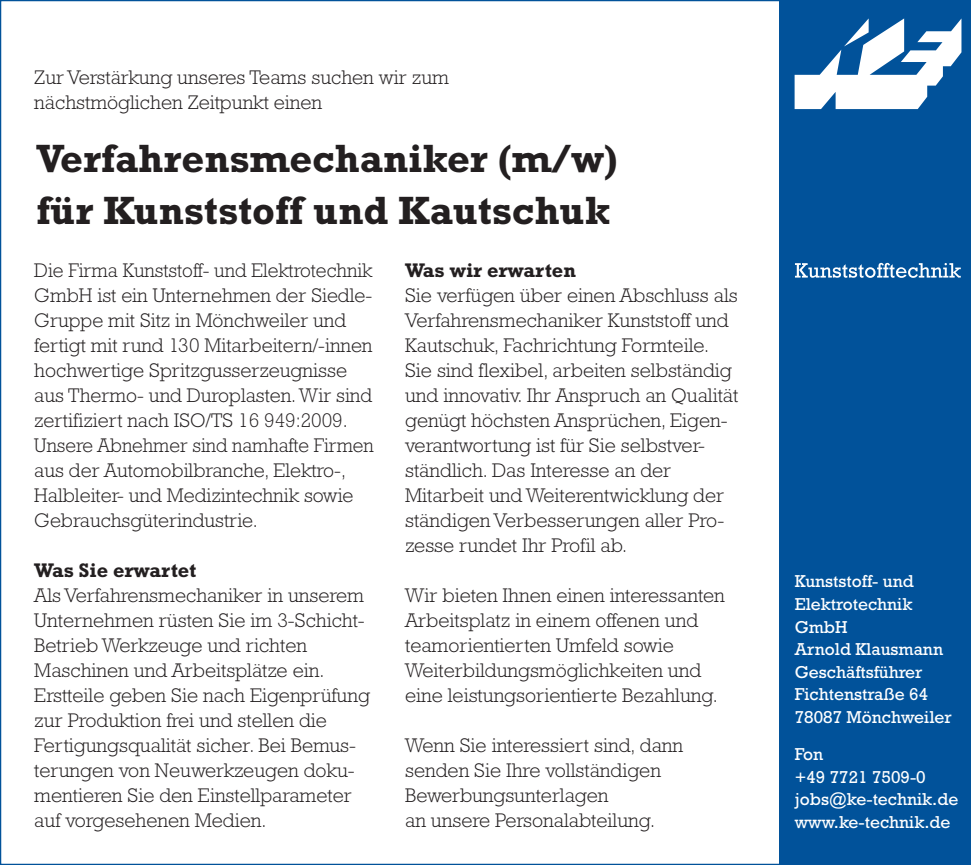
<style>
.page{position:relative;width:971px;height:865px;background:#fff}
.page>*{position:absolute;margin:0;border:0;box-sizing:border-box;transform-origin:0 0}
.t1{font:700 40px/52.5px "Rockwell Std";color:#231f20}
.t2{font:300 20px/25px "Rockwell Std";color:#231f20}
.t3{font:700 20px "Rockwell Std";color:#231f20}
.t4{font:17.5px/22.5px "Rockwell Std";color:#fff}
</style>
<div class="page">
<div style="left:780px;top:0;width:191px;height:865px;background:#01529a"></div>
<svg style="left:795px;top:263px;width:166px;height:15px"></svg>
<svg style="left:794px;top:18px;width:167px;height:91px"></svg>
<p class="t2" style="left:34px;top:65px;width:416px">Zur Verstärkung unseres Teams suchen wir zum nächstmöglichen Zeitpunkt einen</p>
<h1 class="t1" style="left:36px;top:131px;width:583px">Verfahrensmechaniker (m/w) für Kunststoff und Kautschuk</h1>
<p class="t2" style="left:34px;top:258px;width:341px">Die Firma Kunststoff- und Elektrotechnik GmbH ist ein Unternehmen der Siedle-Gruppe mit Sitz in Mönchweiler und fertigt mit rund 130 Mitarbeitern/-innen hochwertige Spritzgusserzeugnisse aus Thermo- und Duroplasten. Wir sind zertifiziert nach ISO/TS 16 949:2009.<br>Unsere Abnehmer sind namhafte Firmen aus der Automobilbranche, Elektro-, Halbleiter- und Medizintechnik sowie Gebrauchsgüterindustrie.</p>
<p class="t3" style="left:34px;top:558px;width:163px">Was Sie erwartet</p>
<p class="t2" style="left:34px;top:583px;width:337px">Als Verfahrensmechaniker in unserem Unternehmen rüsten Sie im 3-Schicht-Betrieb Werkzeuge und richten Maschinen und Arbeitsplätze ein.<br>Erstteile geben Sie nach Eigenprüfung zur Produktion frei und stellen die Fertigungsqualität sicher. Bei Bemus&shy;terungen von Neuwerkzeugen doku&shy;mentieren Sie den Einstellparameter auf vorgesehenen Medien.</p>
<p class="t3" style="left:405px;top:258px;width:172px">Was wir erwarten</p>
<p class="t2" style="left:405px;top:283px;width:335px">Sie verfügen über einen Abschluss als Verfahrensmechaniker Kunststoff und Kautschuk, Fachrichtung Formteile.<br>Sie sind flexibel, arbeiten selbständig und innovativ. Ihr Anspruch an Qualität genügt höchsten Ansprüchen, Eigen&shy;verantwortung ist für Sie selbstver&shy;ständlich. Das Interesse an der Mitarbeit und Weiterentwicklung der ständigen Verbesserungen aller Pro&shy;zesse rundet Ihr Profil ab.</p>
<p class="t2" style="left:405px;top:583px;width:321px">Wir bieten Ihnen einen interessanten Arbeitsplatz in einem offenen und teamorientierten Umfeld sowie Weiterbildungsmöglichkeiten und eine leistungsorientierte Bezahlung.</p>
<p class="t2" style="left:405px;top:733px;width:279px">Wenn Sie interessiert sind, dann senden Sie Ihre vollständigen<br>Bewerbungsunterlagen<br>an unsere Personalabteilung.</p>
<p class="t4" style="left:795px;top:570px;width:158px">Kunststoff- und<br>Elektrotechnik<br>GmbH<br>Arnold Klausmann<br>Geschäftsführer<br>Fichtenstraße 64<br>78087 Mönchweiler</p>
<p class="t4" style="left:795px;top:742px;width:165px">Fon<br>+49 7721 7509-0 jobs@ke-technik.de www.ke-technik.de</p>
</div>
